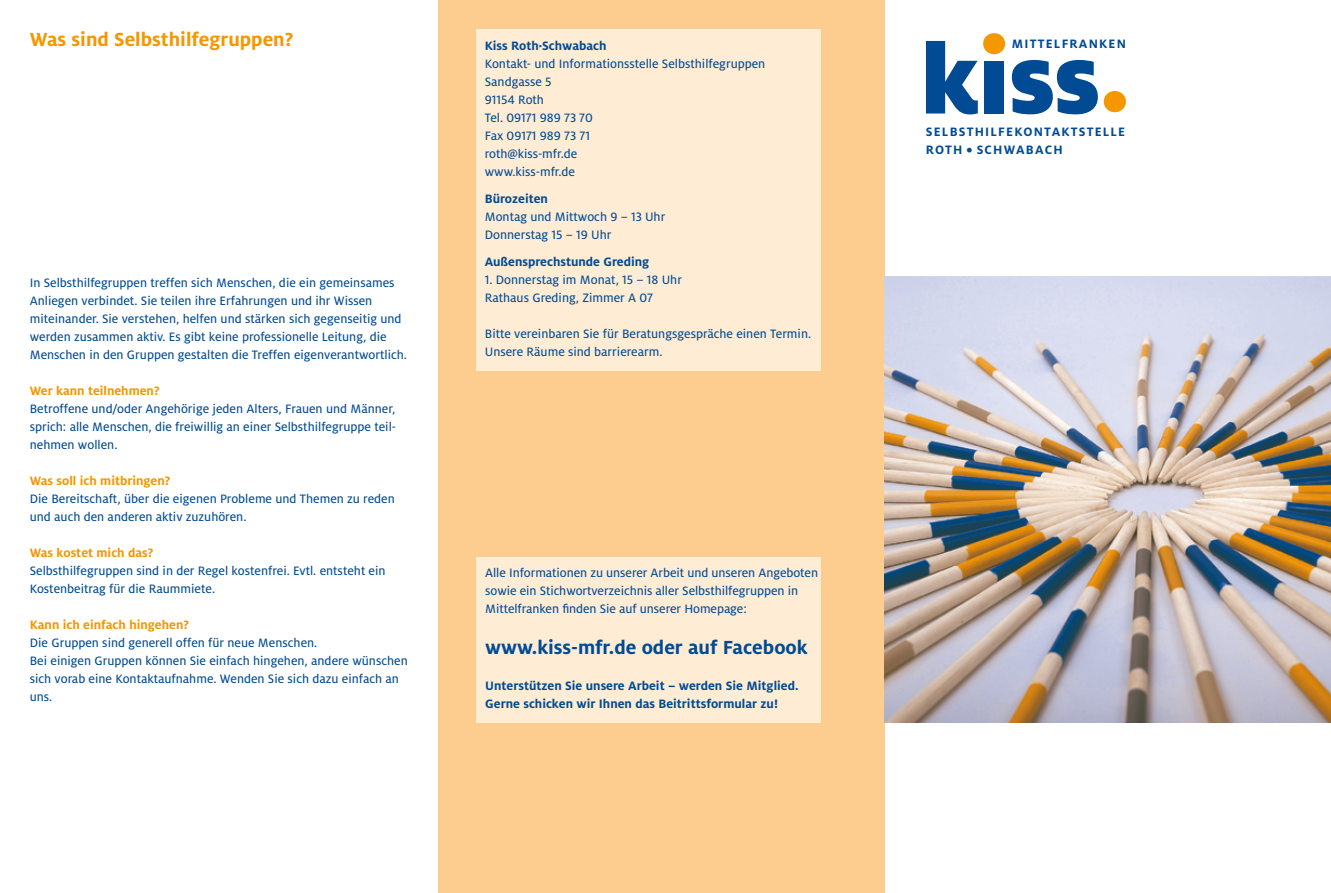
<style>
.page{position:relative;width:1331px;height:893px;background:#fff}
.page>*{position:absolute;margin:0;border:0;box-sizing:border-box;transform-origin:0 0}
.t1{font:700 21px "Milo LF";color:#004b94}
.t2{font:700 21px "Milo LF";color:#f49700}
.t3{font:13.5px/18px "Milo LF Text";color:#004b94}
.t4{font:700 13.5px/18px "Milo LF";color:#004b94}
.t5{font:700 13.5px "Milo LF";color:#f49700}
.t6{font:13.5px/18px "Milo Text";color:#004b94}
.t7{font:700 13.5px/18px "Milo";letter-spacing:.09em;color:#004b94}
.t8{font:700 13.5px "Milo";color:#004b94}
</style>
<div class="page">
<div style="left:438px;top:0;width:446px;height:893px;background:#fccd8f"></div>
<div style="left:476px;top:30px;width:345px;height:693px;background:#ffecd4"></div>
<div style="left:457px;top:371px;width:380px;height:186px;background:#fccd8f"></div>
<img style="left:884px;top:277px;width:447px;height:446px">
<svg style="left:926px;top:41px;width:52px;height:73px"></svg>
<div style="left:983px;top:33px;width:22px;height:21px;background:#f49700;border-radius:50%"></div>
<div style="left:984px;top:61px;width:20px;height:53px;background:#004b94"></div>
<svg style="left:1012px;top:60px;width:86px;height:54px"></svg>
<div style="left:1104px;top:91px;width:22px;height:21px;background:#f49700;border-radius:50%"></div>
<h1 class="t2" style="left:30px;top:27px;width:265px">Was sind Selbsthilfegruppen?</h1>
<p class="t3" style="left:30px;top:274px;width:379px">In Selbsthilfegruppen treffen sich Menschen, die ein gemeinsames Anliegen verbindet. Sie teilen ihre Erfahrungen und ihr Wissen miteinander. Sie verstehen, helfen und stärken sich gegenseitig und werden zusammen aktiv. Es gibt keine professionelle Leitung, die Menschen in den Gruppen gestalten die Treffen eigenverantwortlich.</p>
<p class="t5" style="left:30px;top:383px;width:131px">Wer kann teilnehmen?</p>
<p class="t3" style="left:30px;top:400px;width:368px;text-align:justify">Betroffene und/oder Angehörige jeden Alters, Frauen und Männer, sprich: alle Menschen, die freiwillig an einer Selbsthilfegruppe teil&shy;nehmen wollen.</p>
<p class="t5" style="left:30px;top:473px;width:142px">Was soll ich mitbringen?</p>
<p class="t3" style="left:30px;top:490px;width:367px">Die Bereitschaft, über die eigenen Probleme und Themen zu reden und auch den anderen aktiv zuzuhören.</p>
<p class="t5" style="left:30px;top:545px;width:125px">Was kostet mich das?</p>
<p class="t3" style="left:30px;top:562px;width:357px">Selbsthilfegruppen sind in der Regel kostenfrei. Evtl. entsteht ein<br>Kostenbeitrag für die Raummiete.</p>
<p class="t5" style="left:30px;top:617px;width:161px">Kann ich einfach hingehen?</p>
<p class="t3" style="left:30px;top:634px;width:380px">Die Gruppen sind generell offen für neue Menschen.<br>Bei einigen Gruppen können Sie einfach hingehen, andere wünschen sich vorab eine Kontaktaufnahme. Wenden Sie sich dazu einfach an uns.</p>
<p class="t8" style="left:485px;top:38px;width:123px">Kiss Roth·Schwabach</p>
<p class="t3" style="left:485px;top:55px;width:282px">Kontakt- und Informationsstelle Selbsthilfegruppen<br>Sandgasse 5<br>91154 Roth<br>Tel. 09171 989 73 70<br>Fax 09171 989 73 71<br>roth@kiss-mfr.de<br>www.kiss-mfr.de</p>
<p class="t8" style="left:485px;top:191px;width:65px">Bürozeiten</p>
<p class="t3" style="left:485px;top:208px;width:182px">Montag und Mittwoch 9 – 13 Uhr<br>Donnerstag 15 – 19 Uhr</p>
<p class="t4" style="left:485px;top:253px;width:166px">Außensprechstunde Greding</p>
<p class="t3" style="left:485px;top:271px;width:199px">1. Donnerstag im Monat, 15 – 18 Uhr<br>Rathaus Greding, Zimmer A 07</p>
<p class="t6" style="left:485px;top:325px;width:328px">Bitte vereinbaren Sie für Beratungsgespräche einen Termin.<br>Unsere Räume sind barrierearm.</p>
<p class="t3" style="left:485px;top:564px;width:334px">Alle Informationen zu unserer Arbeit und unseren Angeboten sowie ein Stichwortverzeichnis aller Selbsthilfegruppen in<br>Mittelfranken finden Sie auf unserer Homepage:</p>
<h1 class="t1" style="left:485px;top:635px;width:324px">www.kiss-mfr.de oder auf Facebook</h1>
<p class="t4" style="left:485px;top:676px;width:315px">Unterstützen Sie unsere Arbeit – werden Sie Mitglied.<br>Gerne schicken wir Ihnen das Beitrittsformular zu!</p>
<p class="t7" style="left:1012px;top:35px;width:116px">MITTELFRANKEN</p>
<p class="t7" style="left:926px;top:123px;width:201px">SELBSTHILFEKONTAKTSTELLE<br>ROTH • SCHWABACH</p>
</div>
